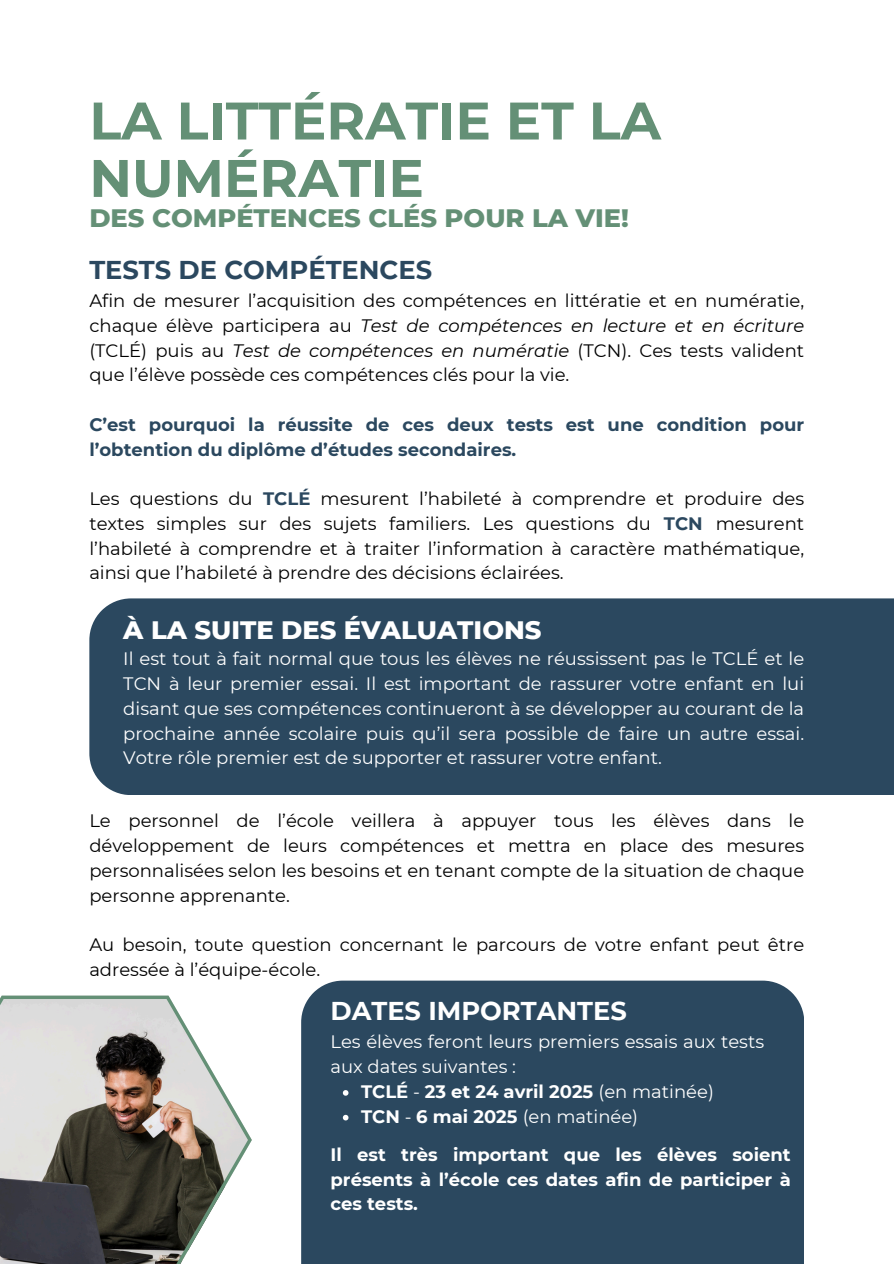
<style>
.page{position:relative;width:894px;height:1264px;background:#fff}
.page>*{position:absolute;margin:0;border:0;box-sizing:border-box;transform-origin:0 0}
.t1{font:700 52.8px/57.3px "Montserrat";color:#649076}
.t2{font:800 25.8px "Montserrat";color:#649076}
.t3{font:800 25.8px "Montserrat";color:#fff}
.t4{font:700 25.8px "Montserrat";color:#2b485f}
.t5{font:700 25.8px "Montserrat";color:#fff}
.t6{font:18px/24.8px "Montserrat";color:#000;text-align:justify}
.t7{font:18px/24.8px "Montserrat";color:#fff;text-align:justify}
.t8{font:700 18px/24.8px "Montserrat";color:#fff;text-align:justify}
.t9{font:700 18px/24.8px "Montserrat";color:#2b485f}
.s1{font-style:italic}
.s2{font-weight:700;color:#2b485f}
.s3{font-weight:400}
.s4{font-weight:700}
</style>
<div class="page">
<svg style="left:0;top:995px;width:251px;height:268px"></svg>
<div style="left:89px;top:598px;width:804px;height:197px;background:#2b485f"></div>
<div style="left:301px;top:980px;width:502px;height:283px;background:#2b485f"></div>
<svg style="left:343px;top:1090px;width:5px;height:5px"></svg>
<svg style="left:343px;top:1114px;width:5px;height:6px"></svg>
<h2 class="t1" style="left:89px;top:92px;width:573px">LA LITTÉRATIE ET LA<br>NUMÉRATIE</h2>
<h2 class="t2" style="left:89px;top:202px;width:541px">DES COMPÉTENCES CLÉS POUR LA VIE!</h2>
<p class="t4" style="left:89px;top:254px;width:344px">TESTS DE COMPÉTENCES</p>
<h3 class="t6" style="left:89px;top:288px;width:716px">Afin de mesurer l’acquisition des compétences en littératie et en numératie, chaque élève participera au <span class="s1">Test de compétences en lecture et en écriture </span>(TCLÉ) puis au <span class="s1">Test de compétences en numératie</span> (TCN). Ces tests valident que l’élève possède ces compétences clés pour la vie.</h3>
<p class="t9" style="left:89px;top:412px;width:716px">C’est pourquoi la réussite de ces deux tests est une condition pour l’obtention du diplôme d’études secondaires.</p>
<h2 class="t6" style="left:89px;top:486px;width:716px">Les questions du <span class="s2">TCLÉ</span> mesurent l’habileté à comprendre et produire des textes simples sur des sujets familiers. Les questions du <span class="s2">TCN</span> mesurent l’habileté à comprendre et à traiter l’information à caractère mathématique, ainsi que l’habileté à prendre des décisions éclairées.</h2>
<p class="t3" style="left:123px;top:614px;width:419px">À LA SUITE DES ÉVALUATIONS</p>
<p class="t7" style="left:123px;top:646px;width:682px">Il est tout à fait normal que tous les élèves ne réussissent pas le TCLÉ et le TCN à leur premier essai. Il est important de rassurer votre enfant en lui disant que ses compétences continueront à se développer au courant de la prochaine année scolaire puis qu’il sera possible de faire un autre essai.<br>Votre rôle premier est de supporter et rassurer votre enfant.</p>
<p class="t6" style="left:89px;top:808px;width:716px">Le personnel de l’école veillera à appuyer tous les élèves dans le développement de leurs compétences et mettra en place des mesures personnalisées selon les besoins et en tenant compte de la situation de chaque personne apprenante.</p>
<p class="t6" style="left:89px;top:932px;width:716px">Au besoin, toute question concernant le parcours de votre enfant peut être adressée à l’équipe-école.</p>
<p class="t5" style="left:330px;top:994px;width:298px">DATES IMPORTANTES</p>
<p class="t7" style="left:330px;top:1029px;width:435px">Les élèves feront leurs premiers essais aux tests aux dates suivantes :</p>
<p class="t8" style="left:361px;top:1079px;width:354px">TCLÉ <span class="s3">-</span> 23 et 24 avril 2025 <span class="s3">(en matinée)</span></p>
<h3 class="t7" style="left:361px;top:1103px;width:278px"><span class="s4">TCN</span> - <span class="s4">6 mai 2025</span> (en matinée)</h3>
<h2 class="t8" style="left:330px;top:1141px;width:461px">Il est très important que les élèves soient présents à l’école ces dates afin de participer à ces tests.</h2>
</div>
